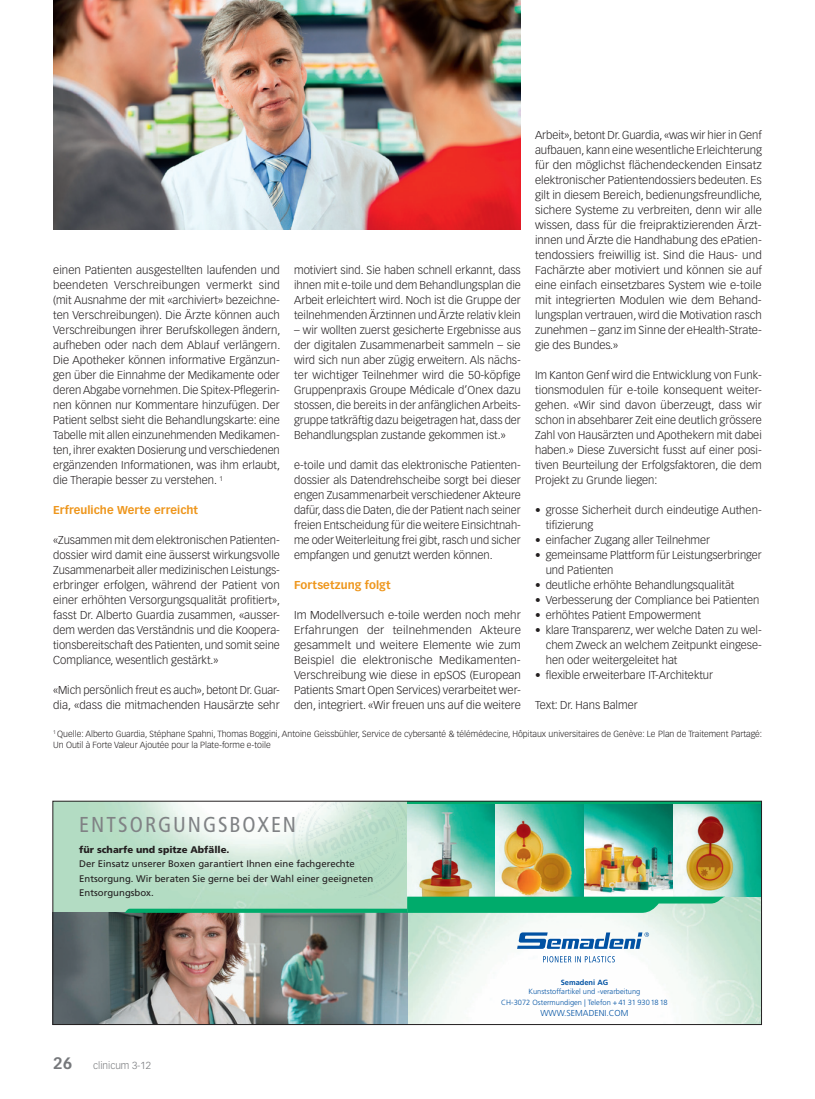
<style>
.page{position:relative;width:815px;height:1099px;background:#fff}
.page>*{position:absolute;margin:0;border:0;box-sizing:border-box;transform-origin:0 0}
.t1{font:condensed 21.5px "Frutiger";letter-spacing:.09em;color:#808285}
.t2{font:300 11.25px/15px "Vectora LT Std";color:#231f20;text-align:justify}
.t3{font:700 11.25px "Vectora LT Std";letter-spacing:.005em;color:#ee961c}
.t4{font:300 10px "Vectora LH";color:#76787b}
.t5{font:9.62px/14.4px "Frutiger";color:#231f20}
.t6{font:900 9.62px "Frutiger";color:#231f20}
.t7{font:300 8.75px/11.2px "Vectora LT Std";color:#231f20}
.t8{font:300 8.62px "Frutiger";color:#0152a3}
.t9{font:300 7.5px/11.5px "Frutiger";color:#0152a3;text-align:center}
.t10{font:700 7.5px "Frutiger";color:#0152a3}
.s1{font-weight:700;font-size:16.25px}
</style>
<div class="page">
<img style="left:53px;top:0;width:468px;height:229px">
<img style="left:55px;top:802px;width:705px;height:220px">
<img style="left:55px;top:912px;width:352px;height:110px">
<img style="left:407px;top:804px;width:353px;height:93px">
<svg style="left:496px;top:804px;width:88px;height:92px;background:#8fb27f"></svg>
<img style="left:584px;top:804px;width:89px;height:92px">
<svg style="left:673px;top:804px;width:87px;height:92px"></svg>
<svg style="left:124px;top:896px;width:602px;height:16px;background:#33b984"></svg>
<hr style="left:407px;top:801px;width:355px;height:3px;background:#00ab6b">
<img style="left:201px;top:802px;width:205px;height:107px">
<svg style="left:543px;top:956px;width:72px;height:6px"></svg>
<svg style="left:517px;top:932px;width:132px;height:16px"></svg>
<div style="left:53px;top:800px;width:709px;height:224px;border:1px solid #231f20"></div>
<p class="t2" style="left:535px;top:128px;width:229px;text-align:left">Arbeit», betont Dr. Guardia, «was wir hier in Genf aufbauen, kann eine wesentliche Erleichterung für den möglichst flächendeckenden Einsatz elektronischer Patientendossiers bedeuten. Es gilt in diesem Bereich, bedienungsfreundliche, sichere Systeme zu verbreiten, denn wir alle wissen, dass für die freipraktizierenden Ärzt&shy;innen und Ärzte die Handhabung des ePatien&shy;tendossiers freiwillig ist. Sind die Haus- und Fachärzte aber motiviert und können sie auf eine einfach einsetzbares System wie e-toile mit integrierten Modulen wie dem Behand&shy;lungsplan vertrauen, wird die Motivation rasch zunehmen – ganz im Sinne der eHealth-Strate&shy;gie des Bundes.»</p>
<p class="t2" style="left:535px;top:368px;width:228px">Im Kanton Genf wird die Entwicklung von Funk&shy;tionsmodulen für e-toile konsequent weiter&shy;gehen. «Wir sind davon überzeugt, dass wir schon in absehbarer Zeit eine deutlich grössere Zahl von Hausärzten und Apothekern mit dabei haben.» Diese Zuversicht fusst auf einer posi&shy;tiven Beurteilung der Erfolgsfaktoren, die dem Projekt zu Grunde liegen:</p>
<p class="t2" style="left:546px;top:503px;width:218px;text-indent:-11px">• grosse Sicherheit durch eindeutige Authen&shy;tifizierung</p>
<p class="t2" style="left:535px;top:533px;width:177px">• einfacher Zugang aller Teilnehmer</p>
<p class="t2" style="left:546px;top:548px;width:218px;text-indent:-11px">• gemeinsame Plattform für Leistungserbringer und Patienten</p>
<p class="t2" style="left:535px;top:578px;width:201px">• deutliche erhöhte Behandlungsqualität</p>
<p class="t2" style="left:535px;top:593px;width:226px">• Verbesserung der Compliance bei Patienten</p>
<p class="t2" style="left:535px;top:608px;width:167px">• erhöhtes Patient Empowerment</p>
<p class="t2" style="left:546px;top:623px;width:218px;text-indent:-11px">• klare Transparenz, wer welche Daten zu wel&shy;chem Zweck an welchem Zeitpunkt eingese&shy;hen oder weitergeleitet hat</p>
<p class="t2" style="left:535px;top:668px;width:180px">• flexible erweiterbare IT-Architektur</p>
<p class="t2" style="left:535px;top:698px;width:104px">Text: Dr. Hans Balmer</p>
<p class="t7" style="left:53px;top:728px;width:711px"><sup>1</sup> Quelle: Alberto Guardia, Stéphane Spahni, Thomas Boggini, Antoine Geissbühler, Service de cybersanté &amp; télémédecine, Hôpitaux universitaires de Genève: Le Plan de Traitement Partagé:<br>Un Outil à Forte Valeur Ajoutée pour la Plate-forme e-toile</p>
<p class="t2" style="left:53px;top:263px;width:229px">einen Patienten ausgestellten laufenden und beendeten Verschreibungen vermerkt sind (mit Ausnahme der mit «archiviert» bezeichne&shy;ten Verschreibungen). Die Ärzte können auch Verschreibungen ihrer Berufskollegen ändern, aufheben oder nach dem Ablauf verlängern.<br>Die Apotheker können informative Ergänzun&shy;gen über die Einnahme der Medikamente oder deren Abgabe vornehmen. Die Spitex-Pflegerin&shy;nen können nur Kommentare hinzufügen. Der Patient selbst sieht die Behandlungskarte: eine Tabelle mit allen einzunehmenden Medikamen&shy;ten, ihrer exakten Dosierung und verschiedenen ergänzenden Informationen, was ihm erlaubt, die Therapie besser zu verstehen. <sup>1</sup></p>
<p class="t3" style="left:53px;top:503px;width:147px">Erfreuliche Werte erreicht</p>
<p class="t2" style="left:53px;top:533px;width:228px">«Zusammen mit dem elektronischen Patienten&shy;dossier wird damit eine äusserst wirkungsvolle Zusammenarbeit aller medizinischen Leistungs&shy;erbringer erfolgen, während der Patient von einer erhöhten Versorgungsqualität profitiert», fasst Dr. Alberto Guardia zusammen, «ausser&shy;dem werden das Verständnis und die Koopera&shy;tionsbereitschaft des Patienten, und somit seine Compliance, wesentlich gestärkt.»</p>
<p class="t2" style="left:53px;top:683px;width:228px">«Mich persönlich freut es auch», betont Dr. Guar&shy;dia, «dass die mitmachenden Hausärzte sehr</p>
<p class="t2" style="left:294px;top:263px;width:228px">motiviert sind. Sie haben schnell erkannt, dass ihnen mit e-toile und dem Behandlungsplan die Arbeit erleichtert wird. Noch ist die Gruppe der teilnehmenden Ärztinnen und Ärzte relativ klein</p>
<p class="t2" style="left:294px;top:323px;width:228px">– wir wollten zuerst gesicherte Ergebnisse aus der digitalen Zusammenarbeit sammeln – sie wird sich nun aber zügig erweitern. Als nächs&shy;ter wichtiger Teilnehmer wird die 50-köpfige Gruppenpraxis Groupe Médicale d’Onex dazu stossen, die bereits in der anfänglichen Arbeits&shy;gruppe tatkräftig dazu beigetragen hat, dass der Behandlungsplan zustande gekommen ist.»</p>
<p class="t2" style="left:294px;top:458px;width:228px">e-toile und damit das elektronische Patienten&shy;dossier als Datendrehscheibe sorgt bei dieser engen Zusammenarbeit verschiedener Akteure dafür, dass die Daten, die der Patient nach seiner freien Entscheidung für die weitere Einsichtnah&shy;me oder Weiterleitung frei gibt, rasch und sicher empfangen und genutzt werden können.</p>
<p class="t3" style="left:294px;top:578px;width:98px">Fortsetzung folgt</p>
<p class="t2" style="left:294px;top:608px;width:228px">Im Modellversuch e-toile werden noch mehr Erfahrungen der teilnehmenden Akteure gesammelt und weitere Elemente wie zum Beispiel die elektronische Medikamenten-Verschreibung wie diese in epSOS (European Patients Smart Open Services) verarbeitet wer&shy;den, integriert. «Wir freuen uns auf die weitere</p>
<h1 class="t1" style="left:79px;top:811px;width:218px">ENTSORGUNGSBOXEN</h1>
<p class="t6" style="left:79px;top:843px;width:152px">für scharfe und spitze Abfälle.</p>
<p class="t5" style="left:79px;top:856px;width:296px">Der Einsatz unserer Boxen garantiert Ihnen eine fachgerechte<br>Entsorgung. Wir beraten Sie gerne bei der Wahl einer geeigneten<br>Entsorgungsbox.</p>
<p class="t4" style="left:53px;top:1059px;width:99px"><span class="s1">26</span> clinicum 3-12</p>
<p class="t10" style="left:561px;top:977px;width:49px">Semadeni AG</p>
<p class="t9" style="left:501px;top:985px;width:168px">Kunststoffartikel und -verarbeitung<br>CH-3072 Ostermundigen | Telefon +41 31 9301818</p>
<p class="t8" style="left:540px;top:1007px;width:90px">WWW.SEMADENI.COM</p>
</div>
